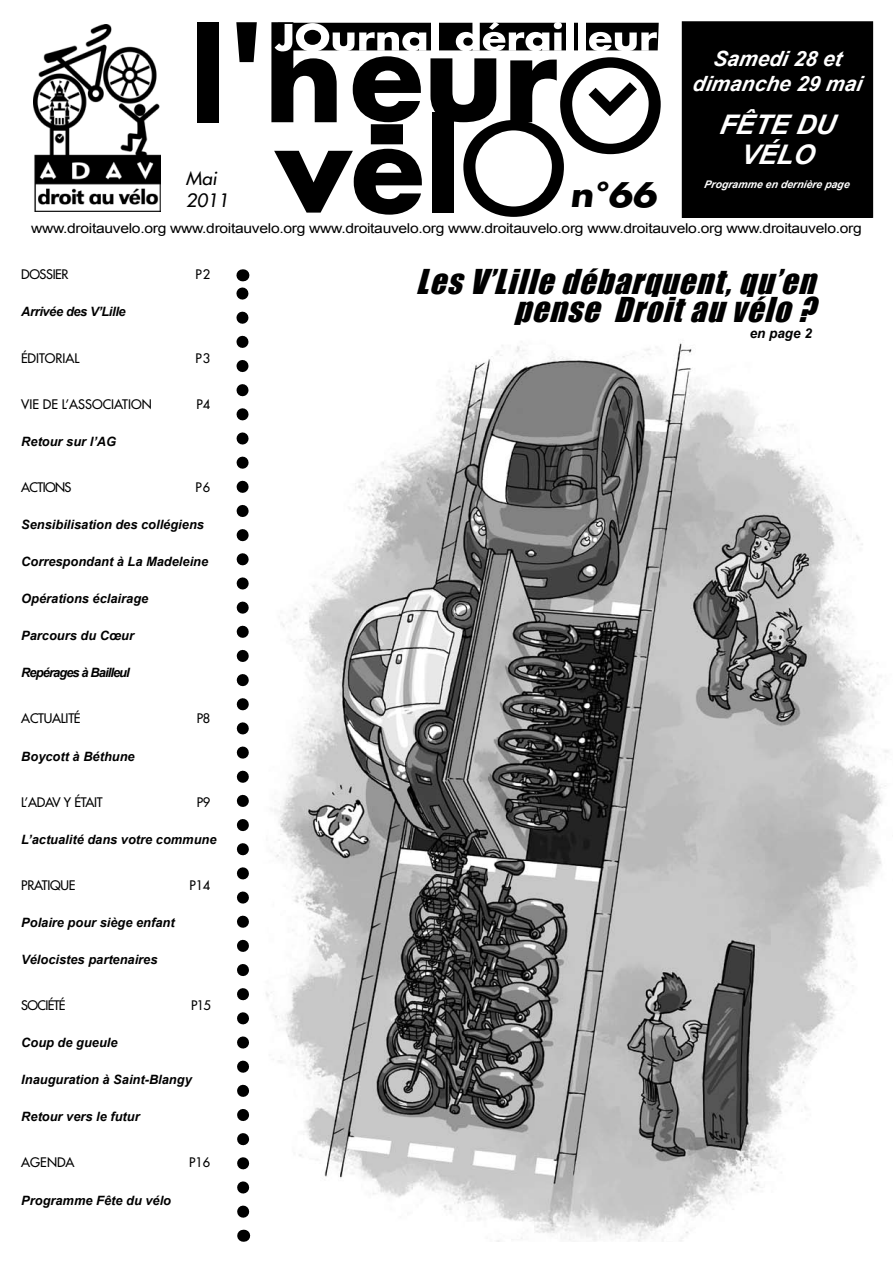
<style>
.page{position:relative;width:893px;height:1263px;background:#fff}
.page>*{position:absolute;margin:0;border:0;box-sizing:border-box;transform-origin:0 0}
.t1{font:700 33px "Futura";color:#000;scale:1.08 1}
.t2{font:italic 31.5px/28.5px "Impact";color:#000;text-align:right}
.t3{font:italic 700 27px/30px "Arial";color:#fff;text-align:center}
.t4{font:italic 700 21px/25.5px "Arial";color:#fff;text-align:center}
.t5{font:18px/21.6px "Futura";color:#000;scale:1.04 1}
.t6{font:13.65px "Arial";letter-spacing:-.02em;color:#000;scale:1.15 1}
.t7{font:italic 700 13.5px "Arial";color:#000}
.t8{font:italic 700 12.9px "Arial";color:#000}
.t9{font:12.9px "Futura";letter-spacing:-.02em;color:#000}
.t10{font:italic 700 12.9px "Arial";letter-spacing:-.07em;color:#000}
.t11{font:italic 700 12.9px "Arial";letter-spacing:-.03em;color:#000}
.t12{font:italic 700 10.5px "Arial";color:#fff}
</style>
<div class="page">
<div style="left:197px;top:22px;width:22px;height:100px;background:#000"></div>
<svg style="left:236px;top:22px;width:21px;height:40px"></svg>
<svg style="left:271px;top:22px;width:390px;height:195px"></svg>
<div style="left:682px;top:22px;width:190px;height:195px;background:#000"></div>
<div style="left:682px;top:21px;width:191px;height:197px;border:2px solid #000"></div>
<img style="left:34px;top:24px;width:127px;height:188px">
<svg style="left:243px;top:1230px;width:1px;height:12px"></svg>
<svg style="left:236px;top:269px;width:14px;height:949px"></svg>
<img style="left:266px;top:342px;width:623px;height:900px">
<h3 class="t5" style="left:186px;top:168px;width:46px">MAI<br>2011</h3>
<h1 class="t1" style="left:570px;top:173px;width:87px">n°66</h1>
<h3 class="t4" style="left:692px;top:46px;width:171px">Samedi 28 et dimanche 29 mai</h3>
<h3 class="t3" style="left:719px;top:110px;width:124px">FÊTE DU<br>VÉLO</h3>
<p class="t12" style="left:704px;top:177px;width:149px">Programme en dernière page</p>
<p class="t6" style="left:31px;top:220px;width:724px">www.droitauvelo.org www.droitauvelo.org www.droitauvelo.org www.droitauvelo.org www.droitauvelo.org www.droitauvelo.org</p>
<p class="t9" style="left:21px;top:267px;width:49px">DOSSIER</p>
<p class="t9" style="left:195px;top:267px;width:16px">P2</p>
<p class="t11" style="left:21px;top:303px;width:106px">Arrivée des V’Lille</p>
<p class="t9" style="left:21px;top:350px;width:60px">ÉDITORIAL</p>
<p class="t9" style="left:195px;top:350px;width:16px">P3</p>
<p class="t9" style="left:21px;top:396px;width:66px">VIE DE L’ASSO</p>
<p class="t9" style="left:103px;top:396px;width:51px">CIATION</p>
<p class="t9" style="left:196px;top:396px;width:15px">P4</p>
<p class="t8" style="left:21px;top:433px;width:96px">Retour sur l’AG</p>
<p class="t9" style="left:21px;top:479px;width:48px">ACTIONS</p>
<p class="t9" style="left:195px;top:479px;width:16px">P6</p>
<p class="t8" style="left:21px;top:516px;width:184px">Sensibilisation des collégiens</p>
<p class="t8" style="left:21px;top:553px;width:188px">Correspondant à La Madeleine</p>
<p class="t8" style="left:21px;top:590px;width:129px">Opérations éclairage</p>
<p class="t8" style="left:21px;top:627px;width:114px">Parcours du Cœur</p>
<p class="t10" style="left:21px;top:664px;width:110px">Repérages à Bailleul</p>
<p class="t9" style="left:21px;top:711px;width:61px">ACTUALITÉ</p>
<p class="t9" style="left:197px;top:711px;width:15px">P8</p>
<p class="t8" style="left:21px;top:747px;width:115px">Boycott à Béthune</p>
<p class="t9" style="left:21px;top:794px;width:83px">L’ADAV Y ÉTAIT</p>
<p class="t9" style="left:197px;top:794px;width:15px">P9</p>
<p class="t8" style="left:21px;top:831px;width:197px">L’actualité dans votre commune</p>
<p class="t9" style="left:21px;top:877px;width:45px">PRATIQUE</p>
<p class="t9" style="left:190px;top:877px;width:22px">P14</p>
<p class="t8" style="left:21px;top:914px;width:155px">Polaire pour siège enfant</p>
<p class="t8" style="left:21px;top:951px;width:138px">Vélocistes partenaires</p>
<p class="t9" style="left:21px;top:997px;width:42px">SOCIÉTÉ</p>
<p class="t9" style="left:191px;top:997px;width:21px">P15</p>
<p class="t8" style="left:21px;top:1034px;width:98px">Coup de gueule</p>
<p class="t8" style="left:21px;top:1071px;width:172px">Inauguration à Saint-Blangy</p>
<p class="t8" style="left:21px;top:1108px;width:120px">Retour vers le futur</p>
<p class="t9" style="left:21px;top:1155px;width:55px">AGENDA</p>
<p class="t9" style="left:189px;top:1155px;width:23px">P16</p>
<p class="t8" style="left:21px;top:1191px;width:151px">Programme Fête du vélo</p>
<h2 class="t2" style="left:416px;top:266px;width:413px">LesV’Lilledébarquent,qu’en pense Droitauvélo?</h2>
<p class="t7" style="left:750px;top:324px;width:64px">en page 2</p>
</div>
